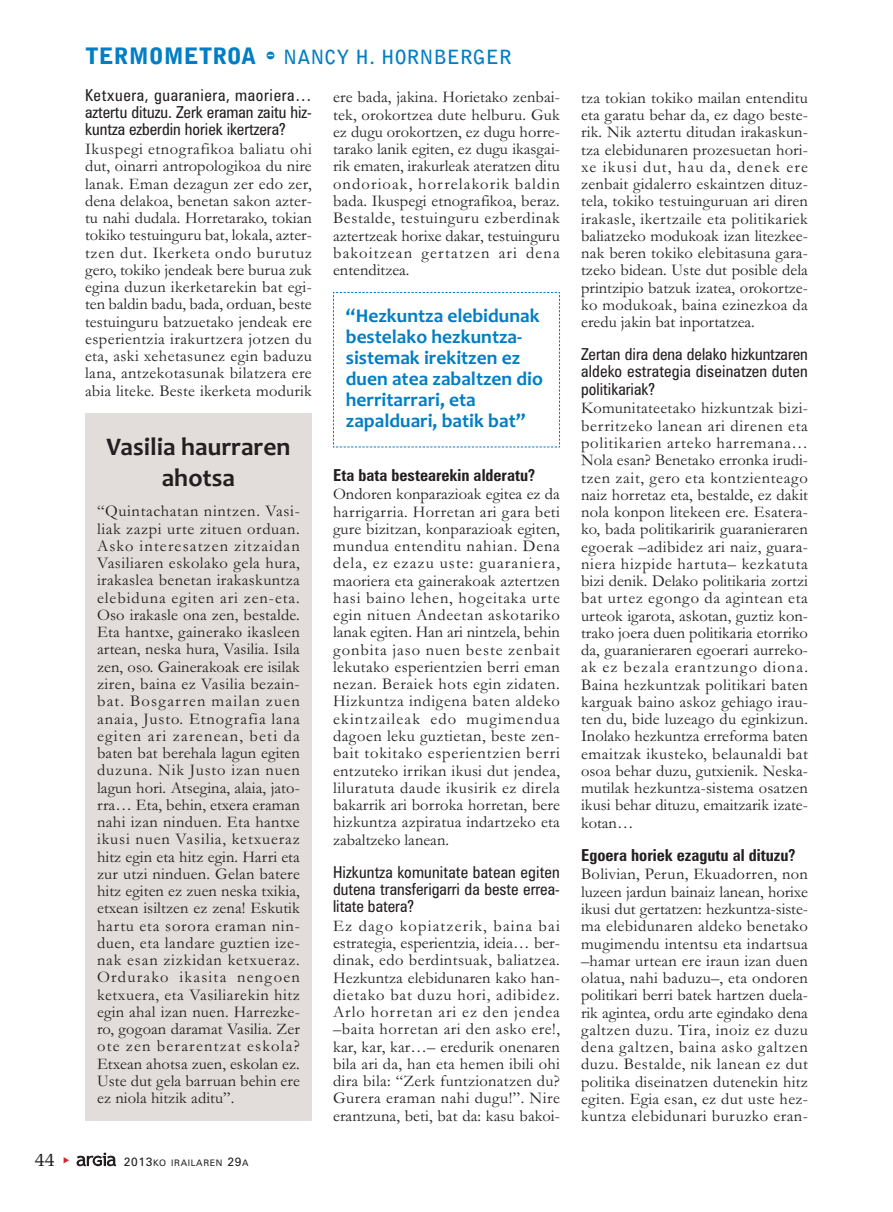
<style>
.page{position:relative;width:893px;height:1212px;background:#fff}
.page>*{position:absolute;margin:0;border:0;box-sizing:border-box;transform-origin:0 0}
.t1{font:700 25.5px/30.6px "Candara";color:#231f20;text-align:center}
.t2{font:700 19.5px/21px "Candara";color:#007ec5}
.t3{font:700 19.5px "Bell Gothic Std";color:#007ec5}
.t4{font:19.5px "Memoir";color:#231f20}
.t5{font:16.5px/17.2px "Garamond";letter-spacing:.015em;color:#231f20;text-align:justify}
.t6{font:condensed 16.5px/17.2px "Zurich BT";color:#231f20;text-align:justify}
.t7{font:700 condensed 16.5px "Zurich BT";color:#231f20}
.t8{font:9px "Zurich BT";letter-spacing:.075em;color:#231f20}
.s1{font-weight:900;font-size:22.5px}
.s2{font-family:"Bodiac";font-weight:400;font-size:22.5px}
.s3{font-size:12px}
</style>
<div class="page">
<svg style="left:77px;top:1152px;width:39px;height:14px"></svg>
<svg style="left:333px;top:292px;width:227px;height:156px"></svg>
<div style="left:85px;top:413px;width:227px;height:707px;background:#e2ddda"></div>
<p class="t3" style="left:85px;top:46px;width:428px"><span class="s1">TERMOMETROA</span> <span class="s2">-</span> NANCY H. HORNBERGER</p>
<p class="t6" style="left:85px;top:88px;width:228px">Ketxuera, guaraniera, maoriera… aztertu dituzu. Zerk eraman zaitu hiz&shy;kuntza ezberdin horiek ikertzera?</p>
<p class="t5" style="left:85px;top:142px;width:228px">Ikuspegi etnografikoa baliatu ohi dut, oinarri antropologikoa du nire lanak. Eman dezagun zer edo zer, dena delakoa, benetan sakon azter&shy;tu nahi dudala. Horretarako, tokian tokiko testuinguru bat, lokala, azter&shy;tzen dut. Ikerketa ondo burutuz gero, tokiko jendeak bere burua zuk egina duzun ikerketarekin bat egi&shy;ten baldin badu, bada, orduan, beste testuinguru batzuetako jendeak ere esperientzia irakurtzera jotzen du eta, aski xehetasunez egin baduzu lana, antzekotasunak bilatzera ere abia liteke. Beste ikerketa modurik</p>
<h1 class="t1" style="left:106px;top:434px;width:186px">Vasilia haurraren ahotsa</h1>
<p class="t5" style="left:97px;top:504px;width:204px">“Quintachatan nintzen. Vasi&shy;liak zazpi urte zituen orduan.<br>Asko interesatzen zitzaidan Vasiliaren eskolako gela hura, irakaslea benetan irakaskuntza elebiduna egiten ari zen-eta.<br>Oso irakasle ona zen, bestalde.<br>Eta hantxe, gainerako ikasleen artean, neska hura, Vasilia. Isila zen, oso. Gainerakoak ere isilak ziren, baina ez Vasilia bezain&shy;bat. Bosgarren mailan zuen anaia, Justo. Etnografia lana egiten ari zarenean, beti da baten bat berehala lagun egiten duzuna. Nik Justo izan nuen lagun hori. Atsegina, alaia, jato&shy;rra… Eta, behin, etxera eraman nahi izan ninduen. Eta hantxe ikusi nuen Vasilia, ketxueraz hitz egin eta hitz egin. Harri eta zur utzi ninduen. Gelan batere hitz egiten ez zuen neska txikia, etxean isiltzen ez zena! Eskutik hartu eta sorora eraman nin&shy;duen, eta landare guztien ize&shy;nak esan zizkidan ketxueraz.<br>Ordurako ikasita nengoen ketxuera, eta Vasiliarekin hitz egin ahal izan nuen. Harrezke&shy;ro, gogoan daramat Vasilia. Zer ote zen berarentzat eskola?<br>Etxean ahotsa zuen, eskolan ez.<br>Uste dut gela barruan behin ere ez niola hitzik aditu”.</p>
<p class="t4" style="left:35px;top:1147px;width:22px">44</p>
<p class="t8" style="left:124px;top:1160px;width:126px"><span class="s3">2013</span>KO IRAILAREN <span class="s3">29</span>A</p>
<p class="t5" style="left:333px;top:90px;width:228px">ere bada, jakina. Horietako zenbai&shy;tek, orokortzea dute helburu. Guk ez dugu orokortzen, ez dugu horre&shy;tarako lanik egiten, ez dugu ikasgai&shy;rik ematen, irakurleak ateratzen ditu ondorioak, horrelakorik baldin bada. Ikuspegi etnografikoa, beraz.<br>Bestalde, testuinguru ezberdinak aztertzeak horixe dakar, testuinguru bakoitzean gertatzen ari dena entenditzea.</p>
<p class="t2" style="left:346px;top:307px;width:199px">“Hezkuntza elebidunak bestelako hezkuntza&shy;sistemak irekitzen ez duen atea zabaltzen dio herritarrari, eta zapalduari, batik bat”</p>
<p class="t7" style="left:333px;top:469px;width:204px">Eta bata bestearekin alderatu?</p>
<p class="t5" style="left:333px;top:487px;width:228px">Ondoren konparazioak egitea ez da harrigarria. Horretan ari gara beti gure bizitzan, konparazioak egiten, mundua entenditu nahian. Dena dela, ez ezazu uste: guaraniera, maoriera eta gainerakoak aztertzen hasi baino lehen, hogeitaka urte egin nituen Andeetan askotariko lanak egiten. Han ari nintzela, behin gonbita jaso nuen beste zenbait lekutako esperientzien berri eman nezan. Beraiek hots egin zidaten.<br>Hizkuntza indigena baten aldeko ekintzaileak edo mugimendua dagoen leku guztietan, beste zen&shy;bait tokitako esperientzien berri entzuteko irrikan ikusi dut jendea, liluratuta daude ikusirik ez direla bakarrik ari borroka horretan, bere hizkuntza azpiratua indartzeko eta zabaltzeko lanean.</p>
<p class="t6" style="left:333px;top:864px;width:228px">Hizkuntza komunitate batean egiten dutena transferigarri da beste errea&shy;litate batera?</p>
<p class="t5" style="left:333px;top:919px;width:228px">Ez dago kopiatzerik, baina bai estrategia, esperientzia, ideia… ber&shy;dinak, edo berdintsuak, baliatzea.<br>Hezkuntza elebidunaren kako han&shy;dietako bat duzu hori, adibidez.<br>Arlo horretan ari ez den jendea –baita horretan ari den asko ere!, kar, kar, kar…– eredurik onenaren bila ari da, han eta hemen ibili ohi dira bila: “Zerk funtzionatzen du?<br>Gurera eraman nahi dugu!”. Nire erantzuna, beti, bat da: kasu bakoi-</p>
<p class="t5" style="left:581px;top:91px;width:228px">tza tokian tokiko mailan entenditu eta garatu behar da, ez dago beste&shy;rik. Nik aztertu ditudan irakaskun&shy;tza elebidunaren prozesuetan hori&shy;xe ikusi dut, hau da, denek ere zenbait gidalerro eskaintzen dituz&shy;tela, tokiko testuinguruan ari diren irakasle, ikertzaile eta politikariek baliatzeko modukoak izan litezkee&shy;nak beren tokiko elebitasuna gara&shy;tzeko bidean. Uste dut posible dela printzipio batzuk izatea, orokortze&shy;ko modukoak, baina ezinezkoa da eredu jakin bat inportatzea.</p>
<p class="t6" style="left:581px;top:347px;width:228px">Zertan dira dena delako hizkuntzaren aldeko estrategia diseinatzen duten politikariak?</p>
<p class="t5" style="left:581px;top:401px;width:228px">Komunitateetako hizkuntzak bizi&shy;berritzeko lanean ari direnen eta politikarien arteko harremana… Nola esan? Benetako erronka irudi&shy;tzen zait, gero eta kontzienteago naiz horretaz eta, bestalde, ez dakit nola konpon litekeen ere. Esatera&shy;ko, bada politikaririk guaranieraren egoerak –adibidez ari naiz, guara&shy;niera hizpide hartuta– kezkatuta bizi denik. Delako politikaria zortzi bat urtez egongo da agintean eta urteok igarota, askotan, guztiz kon&shy;trako joera duen politikaria etorriko da, guaranieraren egoerari aurreko&shy;ak ez bezala erantzungo diona.<br>Baina hezkuntzak politikari baten karguak baino askoz gehiago irau&shy;ten du, bide luzeago du eginkizun.<br>Inolako hezkuntza erreforma baten emaitzak ikusteko, belaunaldi bat osoa behar duzu, gutxienik. Neska&shy;mutilak hezkuntza-sistema osatzen ikusi behar dituzu, emaitzarik izate&shy;kotan…</p>
<p class="t7" style="left:581px;top:849px;width:216px">Egoera horiek ezagutu al dituzu?</p>
<p class="t5" style="left:581px;top:867px;width:228px">Bolivian, Perun, Ekuadorren, non luzeen jardun bainaiz lanean, horixe ikusi dut gertatzen: hezkuntza-siste&shy;ma elebidunaren aldeko benetako mugimendu intentsu eta indartsua –hamar urtean ere iraun izan duen olatua, nahi baduzu–, eta ondoren politikari berri batek hartzen duela&shy;rik agintea, ordu arte egindako dena galtzen duzu. Tira, inoiz ez duzu dena galtzen, baina asko galtzen duzu. Bestalde, nik lanean ez dut politika diseinatzen dutenekin hitz egiten. Egia esan, ez dut uste hez&shy;kuntza elebidunari buruzko eran-</p>
</div>
